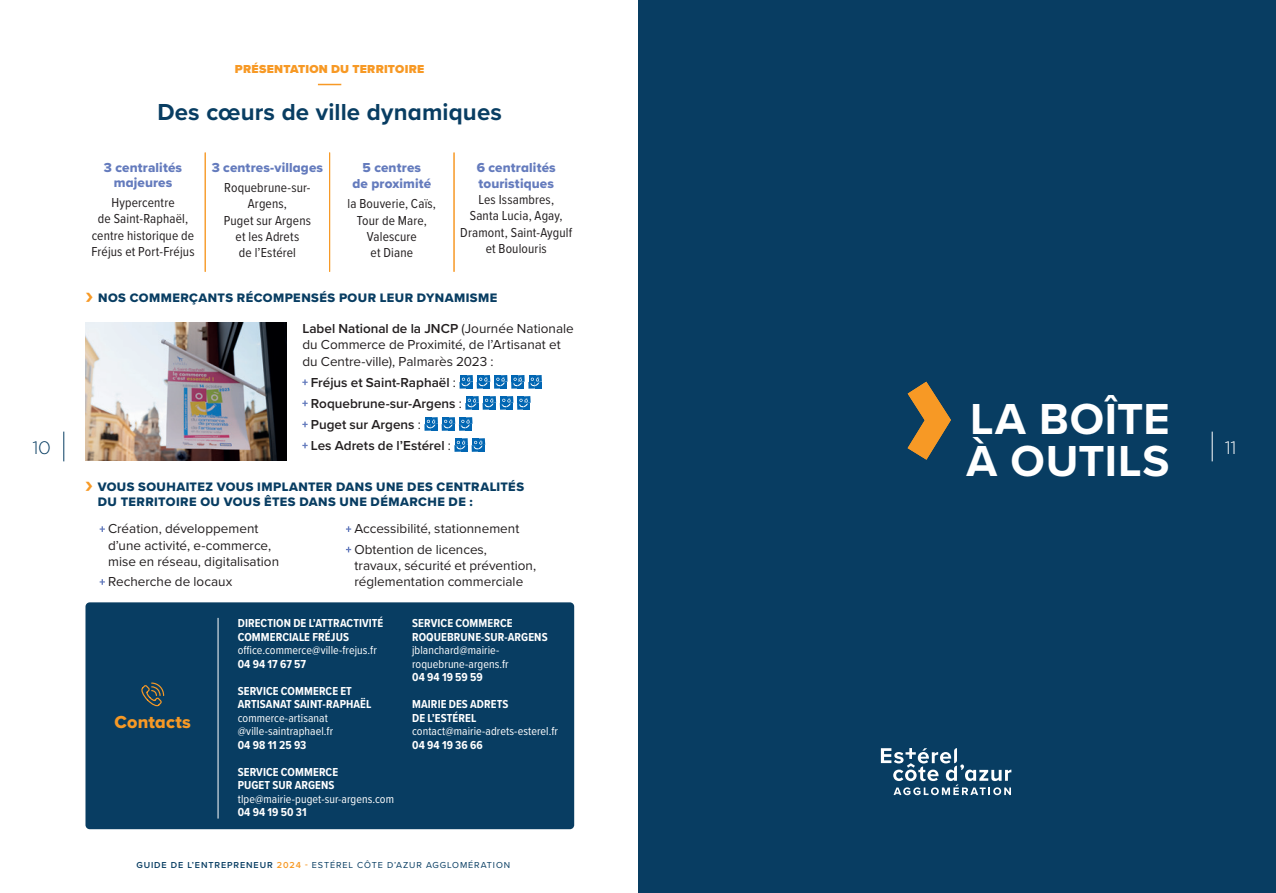
<style>
.page{position:relative;width:1276px;height:893px;background:#fff}
.page>*{position:absolute;margin:0;border:0;box-sizing:border-box;transform-origin:0 0}
.t1{font:700 45px/41.2px "Proxima Nova";letter-spacing:.015em;color:#fff}
.t2{font:700 24px "Proxima Nova";letter-spacing:.005em;color:#083d62}
.t3{font:18px "Proxima Nova Extrabld";letter-spacing:.015em;color:#f79925}
.t4{font:300 18px "Gotham";color:#083d62}
.t5{font:300 18px "Gotham";color:#fff}
.t6{font:13.5px/16.2px "Proxima Nova";color:#231f20}
.t7{font:13.5px/16.2px "Proxima Nova Cond";letter-spacing:.01em;color:#231f20;text-align:center}
.t8{font:13.5px/16.2px "Proxima Nova Extrabld";letter-spacing:.01em;color:#647bbd;text-align:center}
.t9{font:600 13.5px/21px "Proxima Nova";color:#231f20}
.t10{font:12.75px/15.3px "Proxima Nova Extrabld";letter-spacing:.035em;color:#083d62}
.t11{font:700 12px/13.5px "Proxima Nova Cond";letter-spacing:.01em;color:#fff}
.t12{font:12px/13.5px "Proxima Nova Cond";letter-spacing:.005em;color:#fff}
.t13{font:900 12px "Proxima Nova";letter-spacing:.025em;color:#f79925}
.t14{font:9px "Proxima Nova";letter-spacing:.1em;color:#083d62}
.s1{font-size:25.5px;color:#f79925}
.s2{font-weight:600}
.s3{font-weight:400}
.s4{font-weight:600;color:#f79925}
</style>
<div class="page">
<hr style="left:205px;top:153px;width:1px;height:119px;background:#f79925">
<hr style="left:329px;top:153px;width:1px;height:119px;background:#f79925">
<hr style="left:454px;top:153px;width:1px;height:119px;background:#f79925">
<svg style="left:318px;top:84px;width:23px;height:1px"></svg>
<img style="left:85px;top:322px;width:202px;height:138px">
<svg style="left:302px;top:379px;width:6px;height:6px"></svg>
<svg style="left:459px;top:375px;width:83px;height:14px"></svg>
<svg style="left:302px;top:401px;width:6px;height:5px"></svg>
<svg style="left:465px;top:396px;width:66px;height:14px"></svg>
<svg style="left:302px;top:422px;width:6px;height:5px"></svg>
<svg style="left:424px;top:417px;width:49px;height:14px"></svg>
<svg style="left:302px;top:443px;width:6px;height:5px"></svg>
<svg style="left:454px;top:438px;width:31px;height:14px"></svg>
<svg style="left:100px;top:526px;width:5px;height:6px"></svg>
<svg style="left:100px;top:579px;width:5px;height:6px"></svg>
<svg style="left:346px;top:526px;width:5px;height:6px"></svg>
<svg style="left:346px;top:547px;width:5px;height:5px"></svg>
<div style="left:85px;top:602px;width:489px;height:227px;background:#083d62;border-radius:4px"></div>
<svg style="left:141px;top:682px;width:24px;height:25px"></svg>
<hr style="left:218px;top:618px;width:1px;height:201px;background:#fff">
<svg style="left:63px;top:432px;width:1px;height:29px"></svg>
<div style="left:638px;top:0;width:638px;height:893px;background:#083d62"></div>
<svg style="left:1211px;top:432px;width:1px;height:29px"></svg>
<svg style="left:907px;top:382px;width:44px;height:78px"></svg>
<svg style="left:881px;top:748px;width:130px;height:47px"></svg>
<h3 class="t4" style="left:32px;top:436px;width:20px">10</h3>
<p class="t13" style="left:235px;top:60px;width:191px">PRÉSENTATION DU TERRITOIRE</p>
<h2 class="t2" style="left:157px;top:94px;width:346px">Des cœurs de ville dynamiques</h2>
<p class="t8" style="left:477px;top:159px;width:81px;text-align:left">6 centralités touristiques</p>
<p class="t7" style="left:460px;top:191px;width:113px">Les Issambres,<br>Santa Lucia, Agay,<br>Dramont, Saint-Aygulf et Boulouris</p>
<p class="t10" style="left:85px;top:290px;width:413px"><span class="s1">›</span> NOS COMMERÇANTS RÉCOMPENSÉS POUR LEUR DYNAMISME</p>
<p class="t8" style="left:104px;top:160px;width:80px;line-height:15px">3 centralités majeures</p>
<p class="t7" style="left:91px;top:194px;width:105px">Hypercentre<br>de Saint-Raphaël, centre historique de<br>Fréjus et Port-Fréjus</p>
<p class="t8" style="left:212px;top:159px;width:113px">3 centres-villages</p>
<p class="t7" style="left:224px;top:179px;width:89px">Roquebrune-sur-<br>Argens,<br>Puget sur Argens et les Adrets<br>de l’Estérel</p>
<p class="t8" style="left:352px;top:159px;width:80px">5 centres<br>de proximité</p>
<p class="t7" style="left:348px;top:195px;width:90px">la Bouverie, Caïs,<br>Tour de Mare,<br>Valescure<br>et Diane</p>
<p class="t6" style="left:302px;top:320px;width:273px"><span class="s2">Label National de la JNCP</span> (Journée Nationale du Commerce de Proximité, de l’Artisanat et du Centre-ville), Palmarès 2023 :</p>
<p class="t9" style="left:311px;top:371px;width:153px">Fréjus et Saint-Raphaël <span class="s3">:<br></span>Roquebrune-sur-Argens <span class="s3">:<br></span>Puget sur Argens <span class="s3">:<br></span>Les Adrets de l’Estérel <span class="s3">:</span></p>
<p class="t10" style="left:98px;top:479px;width:428px;text-indent:-13px"><span class="s1">›</span> VOUS SOUHAITEZ VOUS IMPLANTER DANS UNE DES CENTRALITÉS<br>DU TERRITOIRE OU VOUS ÊTES DANS UNE DÉMARCHE DE :</p>
<p class="t6" style="left:108px;top:520px;width:172px">Création, développement d’une activité, e-commerce, mise en réseau, digitalisation</p>
<p class="t6" style="left:108px;top:573px;width:126px">Recherche de locaux</p>
<p class="t6" style="left:354px;top:518px;width:166px;line-height:20.4px">Accessibilité, stationnement<br>Obtention de licences,</p>
<p class="t6" style="left:354px;top:557px;width:183px">travaux, sécurité et prévention, réglementation commerciale</p>
<p class="t11" style="left:238px;top:616px;width:147px">DIRECTION DE L’ATTRACTIVITÉ<br>COMMERCIALE FRÉJUS</p>
<p class="t12" style="left:238px;top:643px;width:141px">office.commerce@ville-frejus.fr</p>
<p class="t11" style="left:238px;top:657px;width:70px">04 94 17 67 57</p>
<p class="t11" style="left:238px;top:684px;width:135px">SERVICE COMMERCE ET<br>ARTISANAT SAINT-RAPHAËL</p>
<p class="t12" style="left:238px;top:711px;width:97px">commerce-artisanat @ville-saintraphael.fr</p>
<p class="t11" style="left:238px;top:738px;width:70px">04 98 11 25 93</p>
<p class="t11" style="left:238px;top:765px;width:102px">SERVICE COMMERCE<br>PUGET SUR ARGENS</p>
<p class="t12" style="left:238px;top:792px;width:158px">tlpe@mairie-puget-sur-argens.com</p>
<p class="t11" style="left:238px;top:805px;width:71px">04 94 19 50 31</p>
<p class="t11" style="left:412px;top:616px;width:137px">SERVICE COMMERCE<br>ROQUEBRUNE-SUR-ARGENS</p>
<p class="t12" style="left:412px;top:643px;width:98px">jblanchard@mairie&shy;roquebrune-argens.fr</p>
<p class="t11" style="left:412px;top:670px;width:72px">04 94 19 59 59</p>
<p class="t11" style="left:412px;top:697px;width:98px">MAIRIE DES ADRETS<br>DE L’ESTÉREL</p>
<p class="t12" style="left:412px;top:724px;width:147px">contact@mairie-adrets-esterel.fr</p>
<p class="t11" style="left:412px;top:738px;width:72px">04 94 19 36 66</p>
<h3 class="t3" style="left:114px;top:709px;width:78px">Contacts</h3>
<p class="t14" style="left:136px;top:858px;width:375px"><span class="s2">GUIDE DE L’ENTREPRENEUR</span> <span class="s4">2024 -</span> ESTÉREL CÔTE D’AZUR AGGLOMÉRATION</p>
<h1 class="t1" style="left:966px;top:398px;width:205px">LA BOÎTE<br>À OUTILS</h1>
<h3 class="t5" style="left:1225px;top:436px;width:13px">11</h3>
</div>
